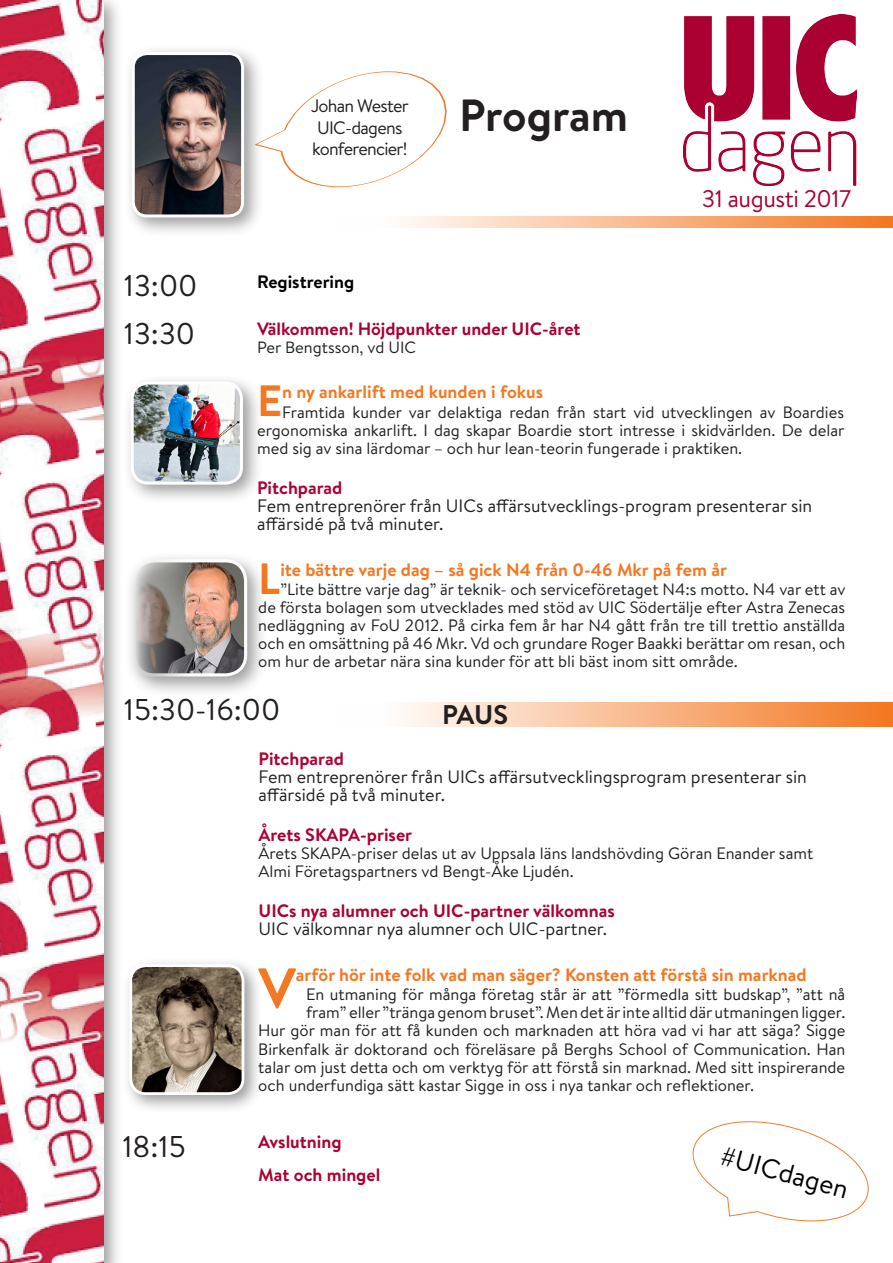
<style>
.page{position:relative;width:893px;height:1263px;background:#fff}
.page>*{position:absolute;margin:0;border:0;box-sizing:border-box;transform-origin:0 0}
.t1{font:700 56.55px "Brandon Text";color:#f47721}
.t2{font:700 45px "Brandon Text";letter-spacing:-.005em;color:#231f20}
.t3{font:700 43.65px "Brandon Text";color:#f47721}
.t4{font:30px "Brandon Text";color:#231f20}
.t5{font:27px "Brandon Text";color:#000}
.t6{font:700 27px "Brandon Text";color:#231f20}
.t7{font:24px "Brandon Text";letter-spacing:-.02em;color:#aa0132}
.t8{font:18px/18px "Brandon Text";color:#231f20}
.t9{font:700 18px "Brandon Text";color:#f47721}
.t10{font:700 18px "Brandon Text";color:#aa0132}
.t11{font:18px "Brandon Text";letter-spacing:-.04em;color:#231f20}
.t12{font:700 18px "Brandon Text";color:#ab0333}
.t13{font:700 18px "Brandon Text";color:#000}
.t14{font:700 17.85px "Brandon Text";color:#aa0132}
.t15{font:16.5px/18px "Brandon Text";color:#231f20;text-align:justify}
.t16{font:16.35px "Brandon Text";color:#231f20}
</style>
<div class="page">
<svg style="left:403px;top:216px;width:490px;height:12px;background:#f8b281"></svg>
<img style="left:684px;top:15px;width:173px;height:171px">
<svg style="left:264px;top:71px;width:212px;height:152px"></svg>
<div style="left:122px;top:956px;width:141px;height:158px;background:#231f20;opacity:.45"></div>
<img style="left:131px;top:966px;width:112px;height:127px">
<div style="left:129px;top:964px;width:115px;height:131px;border:3px solid #fff;border-radius:15px"></div>
<div style="left:125px;top:551px;width:143px;height:146px;background:#231f20;opacity:.45"></div>
<img style="left:134px;top:561px;width:112px;height:114px">
<div style="left:133px;top:559px;width:114px;height:117px;border:3px solid #fff;border-radius:20px"></div>
<div style="left:122px;top:373px;width:141px;height:131px;background:#231f20;opacity:.45"></div>
<img style="left:132px;top:383px;width:110px;height:100px">
<div style="left:131px;top:382px;width:112px;height:103px;border:3px solid #fff;border-radius:16px"></div>
<div style="left:123px;top:44px;width:141px;height:194px;background:#231f20;opacity:.45"></div>
<img style="left:133px;top:54px;width:110px;height:162px">
<div style="left:132px;top:52px;width:112px;height:165px;border:3px solid #fff;border-radius:14px"></div>
<svg style="left:692px;top:1121px;width:177px;height:101px"></svg>
<div style="left:337px;top:702px;width:556px;height:25px;background:linear-gradient(to right,#fff,#f47722)"></div>
<div style="left:0;top:0;width:124px;height:1263px;background:#231f20;opacity:.45"></div>
<img style="left:1px;top:0;width:103px;height:1263px">
<p class="t4" style="left:124px;top:265px;width:75px">13:00</p>
<p class="t4" style="left:124px;top:313px;width:73px">13:30</p>
<p class="t11" style="left:311px;top:94px;width:99px">Johan Wester</p>
<p class="t11" style="left:317px;top:115px;width:87px">UIC-dagens</p>
<p class="t11" style="left:312px;top:137px;width:97px">konferencier!</p>
<p class="t13" style="left:257px;top:269px;width:99px">Registrering</p>
<p class="t2" style="left:459px;top:84px;width:170px">Program</p>
<p class="t14" style="left:257px;top:317px;width:325px">Välkommen! Höjdpunkter under UIC-året</p>
<p class="t16" style="left:257px;top:336px;width:161px">Per Bengtsson, vd UIC</p>
<p class="t7" style="left:702px;top:182px;width:151px">31 augusti 2017</p>
<p class="t3" style="left:257px;top:371px;width:27px">E</p>
<p class="t9" style="left:282px;top:379px;width:262px">n ny ankarlift med kunden i fokus</p>
<p class="t15" style="left:257px;top:402px;width:589px;text-indent:25px">Framtida kunder var delaktiga redan från start vid utvecklingen av Boardies ergonomiska ankarlift. I dag skapar Boardie stort intresse i skidvärlden. De delar med sig av sina lärdomar – och hur lean-teorin fungerade i praktiken.</p>
<p class="t12" style="left:257px;top:475px;width:87px">Pitchparad</p>
<p class="t8" style="left:257px;top:496px;width:557px">Fem entreprenörer från UICs affärsutvecklings-program presenterar sin affärsidé på två minuter.</p>
<p class="t3" style="left:258px;top:548px;width:24px">L</p>
<p class="t9" style="left:280px;top:557px;width:448px">ite bättre varje dag – så gick N4 från 0-46 Mkr på fem år</p>
<p class="t15" style="left:258px;top:580px;width:589px;text-indent:22px">”Lite bättre varje dag” är teknik- och serviceföretaget N4:s motto. N4 var ett av de första bolagen som utvecklades med stöd av UIC Södertälje efter Astra Zenecas nedläggning av FoU 2012. På cirka fem år har N4 gått från tre till trettio anställda och en omsättning på 46 Mkr. Vd och grundare Roger Baakki berättar om resan, och om hur de arbetar nära sina kunder för att bli bäst inom sitt område.</p>
<p class="t4" style="left:124px;top:689px;width:158px">15:30-16:00</p>
<p class="t12" style="left:259px;top:746px;width:87px">Pitchparad</p>
<p class="t8" style="left:259px;top:767px;width:550px">Fem entreprenörer från UICs affärsutvecklingsprogram presenterar sin affärsidé på två minuter.</p>
<p class="t6" style="left:442px;top:696px;width:67px">PAUS</p>
<p class="t10" style="left:259px;top:822px;width:155px">Årets SKAPA-priser</p>
<p class="t15" style="left:259px;top:844px;width:556px">Årets SKAPA-priser delas ut av Uppsala läns landshövding Göran Enander samt<br>Almi Företagspartners vd Bengt-Åke Ljudén.</p>
<p class="t10" style="left:259px;top:898px;width:358px">UICs nya alumner och UIC-partner välkomnas</p>
<p class="t8" style="left:259px;top:919px;width:350px">UIC välkomnar nya alumner och UIC-partner.</p>
<p class="t1" style="left:258px;top:949px;width:39px">V</p>
<p class="t9" style="left:296px;top:962px;width:512px">arför hör inte folk vad man säger? Konsten att förstå sin marknad</p>
<p class="t15" style="left:306px;top:985px;width:541px">En utmaning för många företag står är att ”förmedla sitt budskap”, ”att nå</p>
<p class="t15" style="left:306px;top:1003px;width:541px">fram” eller ”tränga genom bruset”. Men det är inte alltid där utmaningen ligger.</p>
<p class="t15" style="left:258px;top:1021px;width:588px">Hur gör man för att få kunden och marknaden att höra vad vi har att säga? Sigge</p>
<p class="t15" style="left:258px;top:1039px;width:588px">Birkenfalk är doktorand och föreläsare på Berghs School of Communication. Han</p>
<p class="t15" style="left:258px;top:1057px;width:588px">talar om just detta och om verktyg för att förstå sin marknad. Med sitt inspirerande</p>
<p class="t15" style="left:258px;top:1075px;width:497px">och underfundiga sätt kastar Sigge in oss i nya tankar och reflektioner.</p>
<p class="t4" style="left:122px;top:1126px;width:65px">18:15</p>
<p class="t5" style="left:726px;top:1137px;width:133px;rotate:15deg">#UICdagen</p>
<p class="t10" style="left:258px;top:1129px;width:85px">Avslutning</p>
<p class="t10" style="left:258px;top:1162px;width:123px">Mat och mingel</p>
</div>
